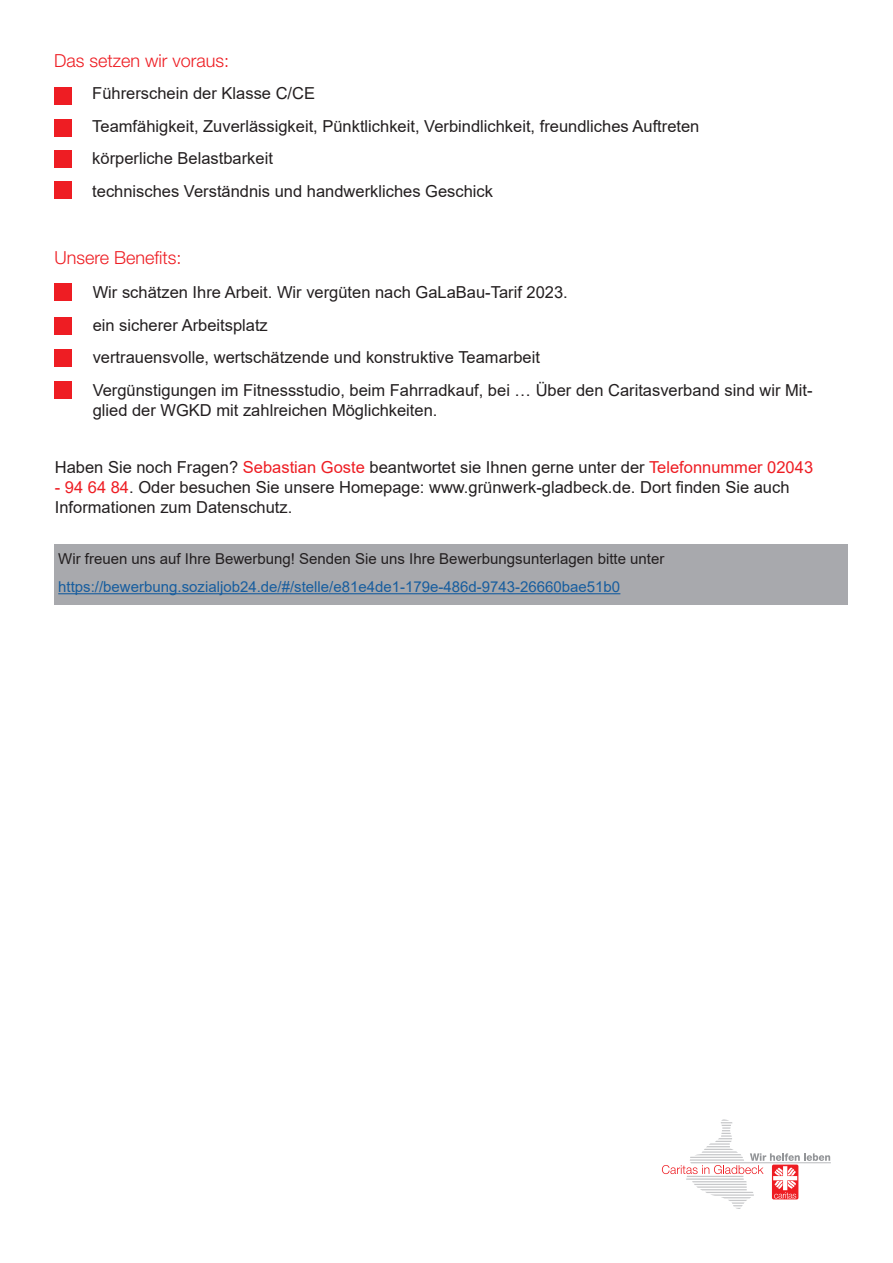
<style>
.page{position:relative;width:893px;height:1263px;background:#fff}
.page>*{position:absolute;margin:0;border:0;box-sizing:border-box;transform-origin:0 0}
.t1{font:300 18px "Helvetica Neue LT Pro";color:#ee1d23}
.t2{font:16.5px/19.8px "Arial";color:#231f20}
.t3{font:15px "Arial";color:#175d9e}
.t4{font:15px "Arial";color:#231f20}
.s1{color:#ee1d23}
</style>
<div class="page">
<svg style="left:662px;top:1119px;width:169px;height:90px"></svg>
<div style="left:54px;top:283px;width:17px;height:17px;background:#ee1d23"></div>
<div style="left:54px;top:317px;width:17px;height:18px;background:#ee1d23"></div>
<div style="left:54px;top:349px;width:17px;height:18px;background:#ee1d23"></div>
<div style="left:54px;top:381px;width:17px;height:18px;background:#ee1d23"></div>
<div style="left:54px;top:544px;width:794px;height:61px;background:#a8a9ad"></div>
<hr style="left:58px;top:593px;width:562px;height:1px;background:#175d9e">
<div style="left:54px;top:87px;width:17px;height:17px;background:#ee1d23"></div>
<div style="left:54px;top:119px;width:17px;height:17px;background:#ee1d23"></div>
<div style="left:54px;top:151px;width:17px;height:17px;background:#ee1d23"></div>
<div style="left:54px;top:181px;width:17px;height:17px;background:#ee1d23"></div>
<p class="t1" style="left:54px;top:49px;width:177px">Das setzen wir voraus:</p>
<p class="t2" style="left:92px;top:84px;width:224px">Führerschein der Klasse C/CE</p>
<p class="t2" style="left:92px;top:116px;width:609px">Teamfähigkeit, Zuverlässigkeit, Pünktlichkeit, Verbindlichkeit, freundliches Auftreten</p>
<p class="t2" style="left:92px;top:149px;width:182px">körperliche Belastbarkeit</p>
<p class="t2" style="left:92px;top:181px;width:402px">technisches Verständnis und handwerkliches Geschick</p>
<p class="t1" style="left:54px;top:246px;width:129px">Unsere Benefits:</p>
<p class="t2" style="left:93px;top:282px;width:477px">Wir schätzen Ihre Arbeit. Wir vergüten nach GaLaBau-Tarif 2023.</p>
<p class="t2" style="left:93px;top:315px;width:177px">ein sicherer Arbeitsplatz</p>
<p class="t2" style="left:93px;top:347px;width:449px">vertrauensvolle, wertschätzende und konstruktive Teamarbeit</p>
<p class="t2" style="left:93px;top:380px;width:721px">Vergünstigungen im Fitnessstudio, beim Fahrradkauf, bei … Über den Caritasverband sind wir Mit&shy;glied der WGKD mit zahlreichen Möglichkeiten.</p>
<p class="t2" style="left:55px;top:457px;width:760px">Haben Sie noch Fragen? <span class="s1">Sebastian Goste</span> beantwortet sie Ihnen gerne unter der <span class="s1">Telefonnummer 02043</span></p>
<p class="t2" style="left:55px;top:477px;width:736px"><span class="s1">- 94 64 84</span>. Oder besuchen Sie unsere Homepage: www.grünwerk-gladbeck.de. Dort finden Sie auch<br>Informationen zum Datenschutz.</p>
<p class="t4" style="left:58px;top:548px;width:608px">Wir freuen uns auf Ihre Bewerbung! Senden Sie uns Ihre Bewerbungsunterlagen bitte unter</p>
<p class="t3" style="left:58px;top:576px;width:564px">https://bewerbung.sozialjob24.de/#/stelle/e81e4de1-179e-486d-9743-26660bae51b0</p>
</div>
